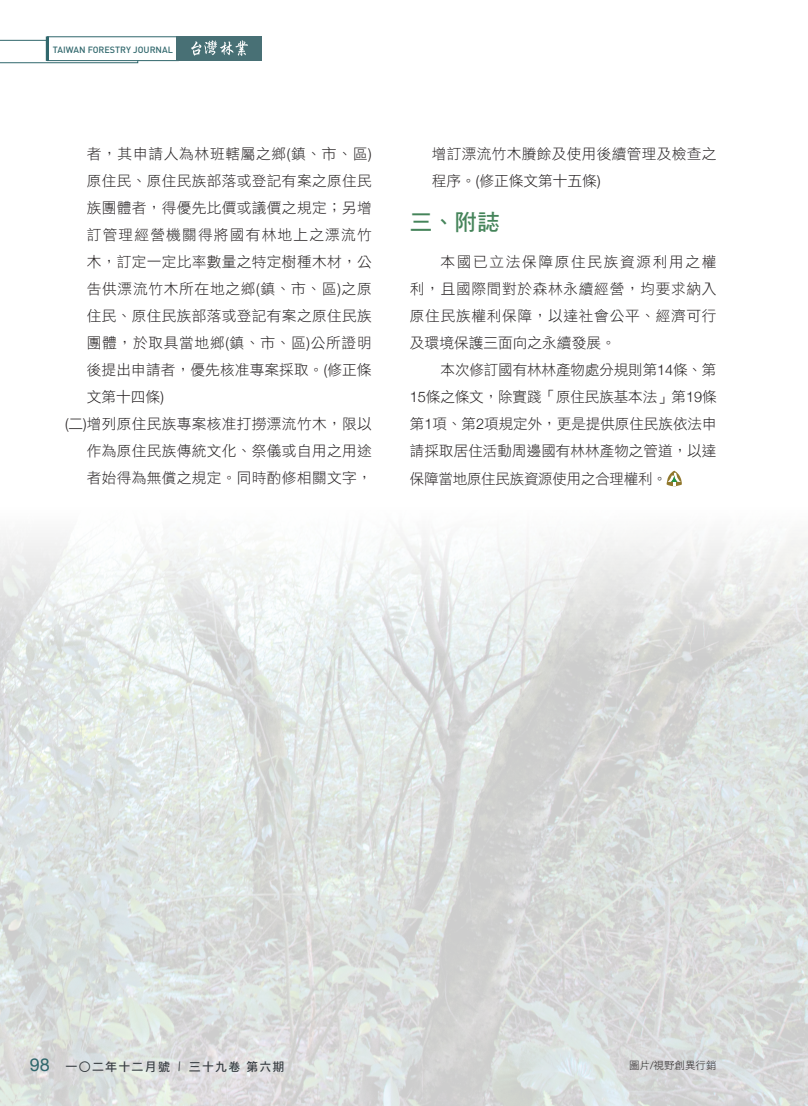
<style>
.page{position:relative;width:808px;height:1106px;background:#fff}
.page>*{position:absolute;margin:0;border:0;box-sizing:border-box;transform-origin:0 0}
.中標{font:22.5px "DF Hei Std W7";color:#45845a}
.內文{font:14.7px/27px "DF Hei Std W3";letter-spacing:.02em;color:#231f20;text-align:justify}
.t1{font:12px "DF Hei Std W7";letter-spacing:.1em;color:#353b40}
.圖說2{font:10.5px "DF Hei Std W3";color:#231f20}
.t2{font:500 9px "DIN";color:#30676c}
.s1{font-family:"Helvetica Neue";font-weight:300}
.s2{font-family:"Helvetica Neue";font-size:18px;color:#30676c}
</style>
<div class="page">
<img style="left:0;top:537px;width:808px;height:569px">
<svg style="left:0;top:40px;width:138px;height:23px"></svg>
<div style="left:47px;top:36px;width:132px;height:25px;background:#fff;border:1px solid #30676c"></div>
<hr style="left:46px;top:36px;width:3px;height:25px;background:#30676c">
<div style="left:176px;top:36px;width:86px;height:25px;background:#487075"></div>
<img style="left:191px;top:41px;width:57px;height:15px">
<svg style="left:666px;top:471px;width:16px;height:16px"></svg>
<svg style="left:176px;top:1061px;width:7px;height:10px"></svg>
<p class="t2" style="left:53px;top:44px;width:121px">TAIWAN FORESTRY JOURNAL</p>
<p class="內文" style="left:87px;top:140px;width:286px">者，其申請人為林班轄屬之鄉<span class="s1">(</span>鎮、市、區<span class="s1">)</span>原住民、原住民族部落或登記有案之原住民族團體者，得優先比價或議價之規定；另增訂管理經營機關得將國有林地上之漂流竹木，訂定一定比率數量之特定樹種木材，公告供漂流竹木所在地之鄉<span class="s1">(</span>鎮、市、區<span class="s1">)</span>之原住民、原住民族部落或登記有案之原住民族團體，於取具當地鄉<span class="s1">(</span>鎮、市、區<span class="s1">)</span>公所證明後提出申請者，優先核准專案採取。<span class="s1">(</span>修正條文第十四條<span class="s1">)</span></p>
<p class="內文" style="left:87px;top:410px;width:286px;text-indent:-22px"><span class="s1">(</span>二<span class="s1">)</span>增列原住民族專案核准打撈漂流竹木，限以作為原住民族傳統文化、祭儀或自用之用途者始得為無償之規定。同時酌修相關文字，</p>
<p class="內文" style="left:432px;top:140px;width:286px">增訂漂流竹木賸餘及使用後續管理及檢查之程序。<span class="s1">(</span>修正條文第十五條<span class="s1">)</span></p>
<p class="中標" style="left:410px;top:210px;width:91px">三、附誌</p>
<p class="內文" style="left:410px;top:248px;width:308px;text-indent:31px">本國已立法保障原住民族資源利用之權利，且國際間對於森林永續經營，均要求納入原住民族權利保障，以達社會公平、經濟可行及環境保護三面向之永續發展。</p>
<p class="內文" style="left:410px;top:356px;width:308px;text-indent:31px">本次修訂國有林林產物處分規則第<span class="s1">14</span>條、第<span class="s1">15</span>條之條文，除實踐「原住民族基本法」第<span class="s1">19</span>條第<span class="s1">1</span>項、第<span class="s1">2</span>項規定外，更是提供原住民族依法申請採取居住活動周邊國有林林產物之管道，以達保障當地原住民族資源使用之合理權利。</p>
<p class="t1" style="left:30px;top:1059px;width:142px"><span class="s2">98</span> 一○二年十二月號</p>
<p class="t1" style="left:189px;top:1059px;width:97px">三十九卷第六期</p>
<p class="圖說2" style="left:629px;top:1059px;width:89px">圖片<span class="s1">/</span>視野創異行銷</p>
</div>
